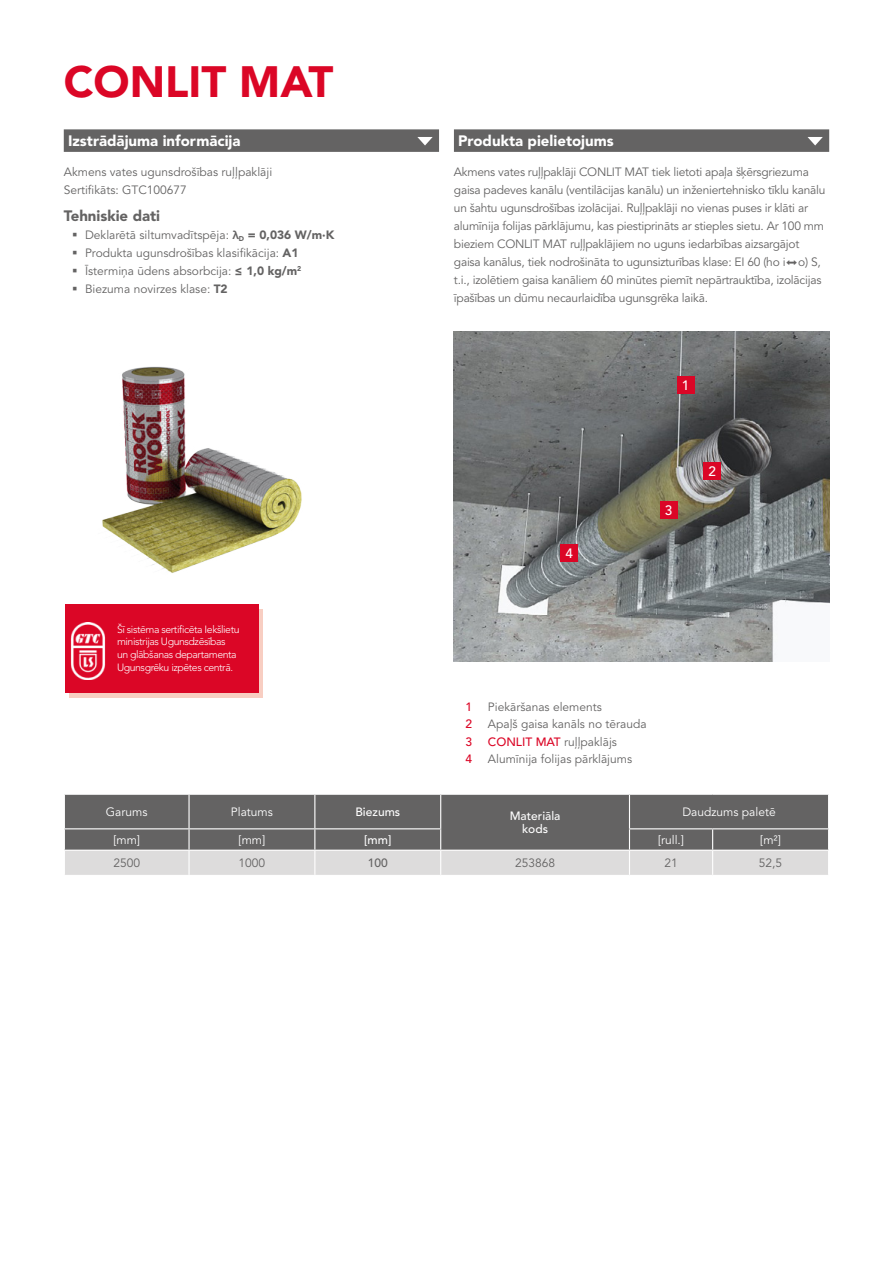
<style>
.page{position:relative;width:893px;height:1263px;background:#fff}
.page>*{position:absolute;margin:0;border:0;box-sizing:border-box;transform-origin:0 0}
.t1{font:900 43.5px "Avenir LT Pro";color:#db0626}
.t2{font:900 15px "Avenir LT Pro";color:#fff}
.t3{font:900 15px "Avenir LT Pro";color:#646363}
.t4{font:500 13.5px "Avenir LT Pro";color:#fff}
.t5{font:12px/18px "Avenir LT Pro";letter-spacing:-.02em;color:#646363}
.t6{font:12px/18px "Avenir LT Pro";color:#646363}
.t7{font:12px "Avenir LT Pro";color:#fff}
.t8{font:500 12px/13.5px "Avenir LT Pro";color:#fff;text-align:center}
.t9{font:500 12px "Avenir LT Pro";color:#db0626}
.t10{font:500 12px "Avenir LT Pro";color:#646363}
.t11{font:300 10.5px/12.6px "Avenir LT Pro";letter-spacing:-.04em;color:#fff}
.s1{font-family:"Consolas";font-weight:700}
.s2{font-weight:900}
.s3{font-family:"Cambria"}
.s4{font-weight:500;color:#db0626}
</style>
<div class="page">
<img style="left:454px;top:332px;width:375px;height:329px">
<div style="left:677px;top:376px;width:17px;height:17px;background:#db0626"></div>
<div style="left:704px;top:462px;width:17px;height:17px;background:#db0626"></div>
<div style="left:660px;top:502px;width:17px;height:17px;background:#db0626"></div>
<div style="left:561px;top:544px;width:17px;height:17px;background:#db0626"></div>
<div style="left:454px;top:129px;width:375px;height:23px;background:#646363"></div>
<svg style="left:807px;top:137px;width:16px;height:8px"></svg>
<div style="left:64px;top:129px;width:375px;height:23px;background:#646363"></div>
<svg style="left:417px;top:137px;width:16px;height:8px"></svg>
<img style="left:102px;top:366px;width:200px;height:207px">
<svg style="left:64px;top:794px;width:765px;height:81px;background:#8f8e8e"></svg>
<div style="left:69px;top:609px;width:193px;height:88px;background:#f8cec2"></div>
<div style="left:65px;top:605px;width:193px;height:88px;background:#db0626"></div>
<img style="left:70px;top:622px;width:36px;height:58px">
<h1 class="t1" style="left:64px;top:55px;width:271px">CONLIT MAT</h1>
<p class="t2" style="left:68px;top:131px;width:174px">Izstrādājuma informācija</p>
<p class="t6" style="left:64px;top:163px;width:210px">Akmens vates ugunsdrošības ruļļpaklāji<br>Sertifikāts: GTC100677</p>
<p class="t3" style="left:64px;top:206px;width:98px">Tehniskie dati</p>
<p class="t6" style="left:85px;top:226px;width:251px">Deklarētā siltumvadītspēja: <span class="s1">λ</span><sub>D</sub> <span class="s2">= 0,036 W/m·K </span>Produkta ugunsdrošības klasifikācija: <span class="s2">A1<br></span>Īstermiņa ūdens absorbcija: <span class="s2">≤ 1,0 kg/m</span><sup>2<br></sup>Biezuma novirzes klase: <span class="s2">T2</span></p>
<p class="t11" style="left:117px;top:623px;width:124px">Šī sistēma sertificēta Iekšlietu ministrijas Ugunsdzēsības un glābšanas departamenta<br>Ugunsgrēku izpētes centrā.</p>
<p class="t2" style="left:458px;top:131px;width:157px">Produkta pielietojums</p>
<p class="t5" style="left:454px;top:163px;width:373px">Akmens vates ruļļpaklāji CONLIT MAT tiek lietoti apaļa šķērsgriezuma gaisa padeves kanālu (ventilācijas kanālu) un inženiertehnisko tīklu kanālu un šahtu ugunsdrošības izolācijai. Ruļļpaklāji no vienas puses ir klāti ar alumīnija folijas pārklājumu, kas piestiprināts ar stieples sietu. Ar 100 mm bieziem CONLIT MAT ruļļpaklājiem no uguns iedarbības aizsargājot gaisa kanālus, tiek nodrošināta to ugunsizturības klase: EI 60 (ho i<span class="s3">⬌</span>o) S, t.i., izolētiem gaisa kanāliem 60 minūtes piemīt nepārtrauktība, izolācijas īpašības un dūmu necaurlaidība ugunsgrēka laikā.</p>
<p class="t4" style="left:565px;top:545px;width:9px">4</p>
<p class="t4" style="left:682px;top:377px;width:9px">1</p>
<p class="t4" style="left:665px;top:503px;width:9px">3</p>
<p class="t4" style="left:708px;top:463px;width:9px">2</p>
<p class="t9" style="left:465px;top:699px;width:8px">1</p>
<p class="t6" style="left:488px;top:698px;width:116px">Piekāršanas elements</p>
<p class="t9" style="left:465px;top:717px;width:8px">2</p>
<p class="t6" style="left:488px;top:715px;width:160px">Apaļš gaisa kanāls no tērauda</p>
<p class="t9" style="left:465px;top:735px;width:8px">3</p>
<p class="t6" style="left:488px;top:733px;width:131px"><span class="s4">CONLIT MAT</span> ruļļpaklājs</p>
<p class="t9" style="left:465px;top:752px;width:8px">4</p>
<p class="t6" style="left:488px;top:750px;width:146px">Alumīnija folijas pārklājums</p>
<p class="t7" style="left:106px;top:805px;width:43px">Garums</p>
<p class="t7" style="left:231px;top:805px;width:43px">Platums</p>
<p class="t8" style="left:355px;top:805px;width:46px">Biezums</p>
<p class="t8" style="left:510px;top:809px;width:52px">Materiāla kods</p>
<p class="t7" style="left:682px;top:805px;width:95px">Daudzums paletē</p>
<p class="t7" style="left:113px;top:833px;width:28px">[mm]</p>
<p class="t7" style="left:239px;top:833px;width:28px">[mm]</p>
<p class="t8" style="left:364px;top:833px;width:29px">[mm]</p>
<p class="t7" style="left:658px;top:833px;width:28px">[rull.]</p>
<p class="t7" style="left:760px;top:833px;width:22px">[m²]</p>
<p class="t5" style="left:113px;top:854px;width:28px">2500</p>
<p class="t5" style="left:239px;top:854px;width:28px">1000</p>
<p class="t10" style="left:368px;top:856px;width:22px">100</p>
<p class="t5" style="left:515px;top:854px;width:42px">253868</p>
<p class="t5" style="left:664px;top:854px;width:15px">21</p>
<p class="t5" style="left:759px;top:854px;width:25px">52,5</p>
</div>
